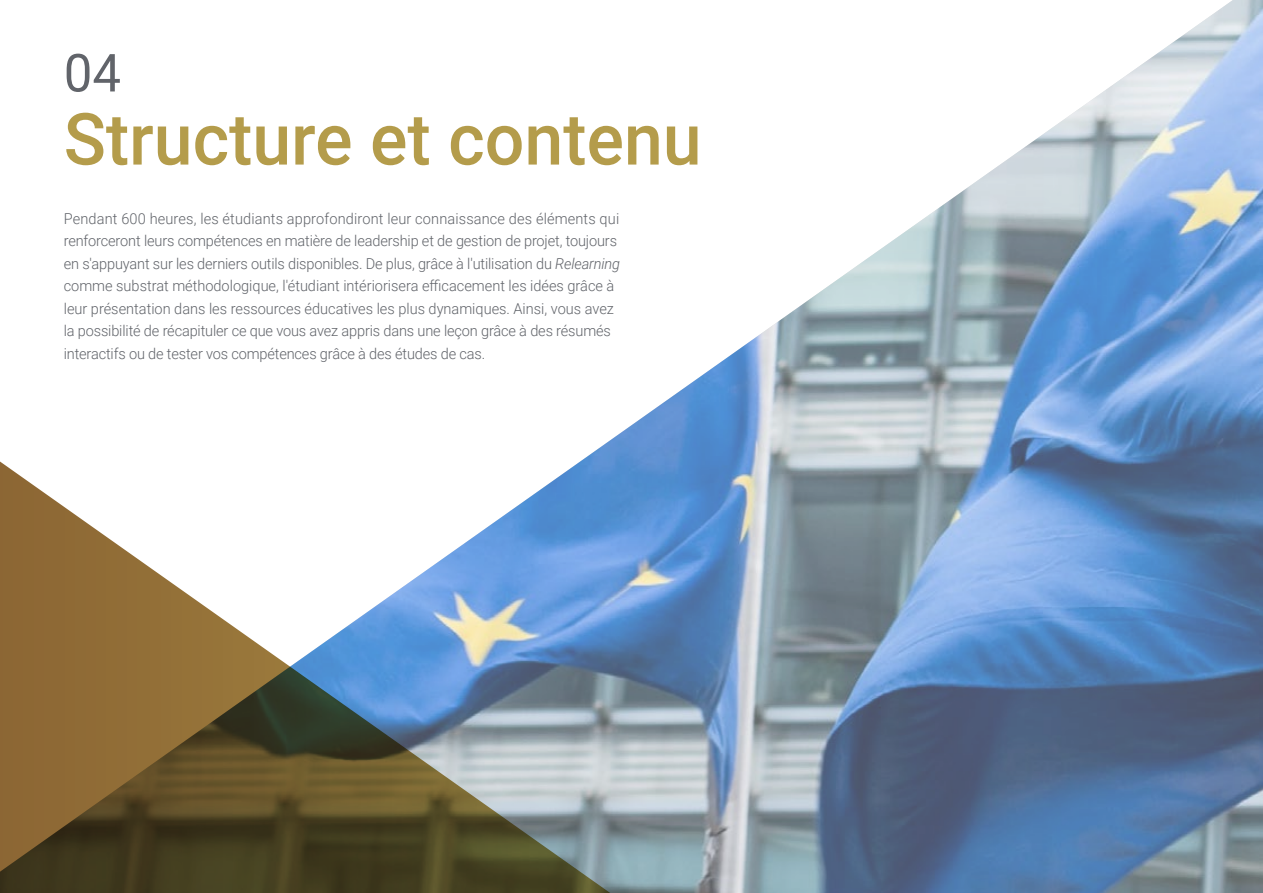
<style>
.page{position:relative;width:1263px;height:893px;background:#fff}
.page>*{position:absolute;margin:0;border:0;box-sizing:border-box;transform-origin:0 0}
.t1{font:500 72px "Roboto";color:#b49c4b}
.t2{font:52.5px "Roboto";color:#61646a}
.t3{font:300 15px/22.5px "Roboto";letter-spacing:-.01em;color:#61646a}
.s1{font-style:italic}
</style>
<div class="page">
<img style="left:602px;top:0;width:661px;height:893px">
<svg style="left:0;top:446px;width:640px;height:447px"></svg>
<h2 class="t2" style="left:64px;top:36px;width:59px">04</h2>
<h1 class="t1" style="left:64px;top:89px;width:639px">Structure et contenu</h1>
<p class="t3" style="left:64px;top:207px;width:558px">Pendant 600 heures, les étudiants approfondiront leur connaissance des éléments qui renforceront leurs compétences en matière de leadership et de gestion de projet, toujours en s'appuyant sur les derniers outils disponibles. De plus, grâce à l'utilisation du <span class="s1">Relearning </span>comme substrat méthodologique, l'étudiant intériorisera efficacement les idées grâce à leur présentation dans les ressources éducatives les plus dynamiques. Ainsi, vous avez la possibilité de récapituler ce que vous avez appris dans une leçon grâce à des résumés interactifs ou de tester vos compétences grâce à des études de cas.</p>
</div>
